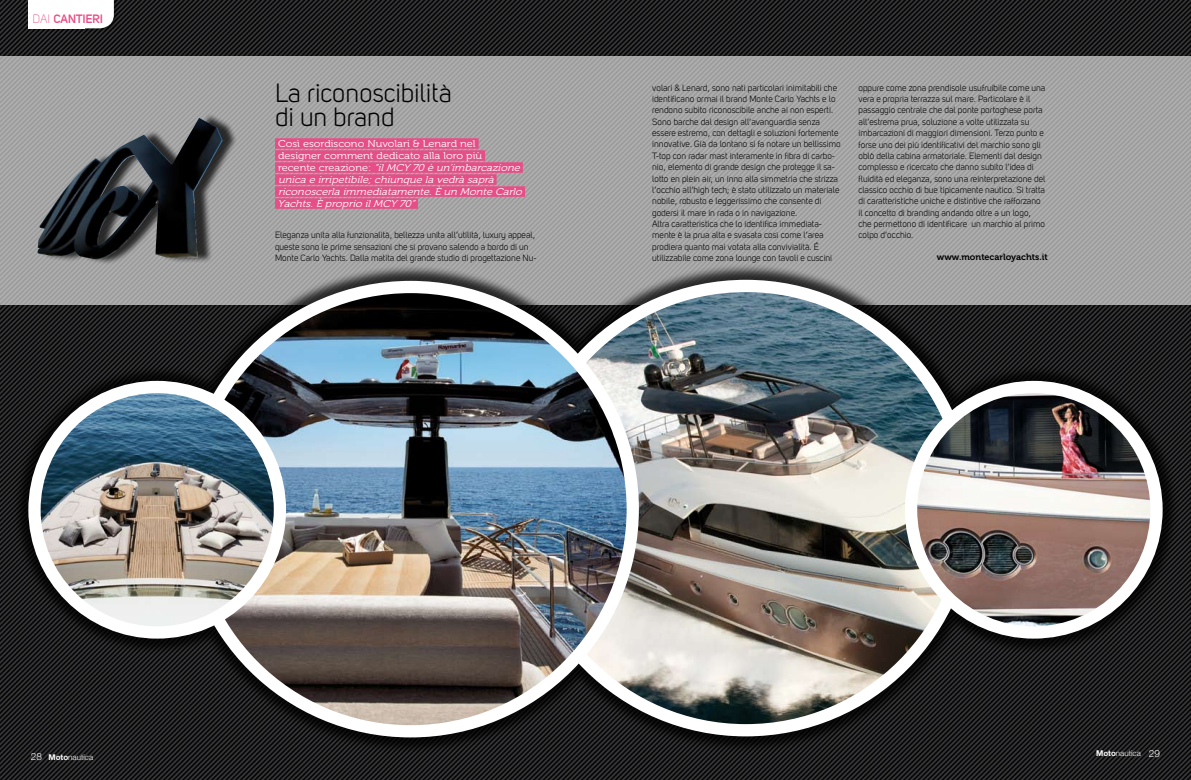
<style>
.page{position:relative;width:1191px;height:780px;background:#fff}
.page>*{position:absolute;margin:0;border:0;box-sizing:border-box;transform-origin:0 0}
.t1{font:26px/24px "Uni Sans Book";color:#000}
.t2{font:700 12px "Uni Sans Semi";letter-spacing:-.01em;color:#e74e88}
.t3{font:italic 9.9px/12px "Museo 300";color:#fff;scale:1.11 1}
.t4{font:9px/11.3px "Uni Sans Book";color:#000}
.t5{font:9px "Museo 700";color:#000}
.t6{font:300 8px "Helvetica Neue";color:#fff}
.s1{font-family:"Uni Sans Light";font-weight:400}
.s2{font-style:normal}
.s3{font-size:10px}
.s4{font-weight:700}
</style>
<div class="page">
<img style="left:0;top:0;width:1191px;height:780px">
<div style="left:0;top:56px;width:1191px;height:249px;background:#a5a5a6"></div>
<div style="left:27px;top:0;width:95px;height:37px;background:#000;opacity:.4"></div>
<div style="left:28px;top:0;width:57px;height:28px;background:#fff"></div>
<svg style="left:85px;top:0;width:29px;height:28px"></svg>
<div style="left:275px;top:138px;width:203px;height:11px;background:#e74e88"></div>
<div style="left:275px;top:150px;width:210px;height:11px;background:#e74e88"></div>
<div style="left:275px;top:162px;width:248px;height:11px;background:#e74e88"></div>
<div style="left:275px;top:174px;width:221px;height:11px;background:#e74e88"></div>
<div style="left:275px;top:186px;width:250px;height:11px;background:#e74e88"></div>
<div style="left:275px;top:198px;width:143px;height:11px;background:#e74e88"></div>
<div style="left:42px;top:112px;width:213px;height:187px;background:#000;opacity:.75"></div>
<img style="left:37px;top:118px;width:186px;height:142px">
<div style="left:11px;top:262px;width:1180px;height:518px;background:#000;opacity:.75"></div>
<img style="left:524px;top:286px;width:444px;height:444px;border-radius:222px">
<img style="left:188px;top:291px;width:445px;height:436px">
<img style="left:34px;top:387px;width:246px;height:240px">
<div style="left:28px;top:381px;width:258px;height:257px;border:12px solid #fff;border-radius:50%"></div>
<img style="left:916px;top:387px;width:235px;height:245px">
<div style="left:905px;top:381px;width:257px;height:257px;border:12px solid #fff;border-radius:50%"></div>
<h2 class="t2" style="left:33px;top:12px;width:72px"><span class="s1">DAI</span> CANTIERI</h2>
<h1 class="t1" style="left:275px;top:81px;width:178px">La riconoscibilità di un brand</h1>
<p class="t4" style="left:652px;top:82px;width:190px">volari &amp; Lenard, sono nati particolari inimitabili che identificano ormai il brand Monte Carlo Yachts e lo rendono subito riconoscibile anche ai non esperti.<br>Sono barche dal design all’avanguardia senza essere estremo, con dettagli e soluzioni fortemente innovative. Già da lontano si fa notare un bellissimo T-top con radar mast interamente in fibra di carbo&shy;nio, elemento di grande design che protegge il sa&shy;lotto en plein air, un inno alla simmetria che strizza l’occhio all’high tech; è stato utilizzato un materiale nobile, robusto e leggerissimo che consente di godersi il mare in rada o in navigazione.<br>Altra caratteristica che lo identifica immediata&shy;mente è la prua alta e svasata così come l’area prodiera quanto mai votata alla convivialità. É utilizzabile come zona lounge con tavoli e cuscini</p>
<p class="t4" style="left:858px;top:82px;width:188px">oppure come zona prendisole usufruibile come una vera e propria terrazza sul mare. Particolare è il passaggio centrale che dal ponte portoghese porta all’estrema prua, soluzione a volte utilizzata su imbarcazioni di maggiori dimensioni. Terzo punto e forse uno dei più identificativi del marchio sono gli oblò della cabina armatoriale. Elementi dal design complesso e ricercato che danno subito l’idea di fluidità ed eleganza, sono una reinterpretazione del classico occhio di bue tipicamente nautico. Si tratta di caratteristiche uniche e distintive che rafforzano il concetto di branding andando oltre a un logo, che permettono di identificare un marchio al primo colpo d’occhio.</p>
<p class="t3" style="left:278px;top:137px;width:224px"><span class="s2">Così esordiscono Nuvolari &amp; Lenard nel<br>designer comment dedicato alla loro più<br>r e c e n t e c r e a z i o n e :</span> “ilMCY70 è un’imbarcazione unica e irripetibile;chiunque la vedrà saprà riconoscerla immediatamente.È un Monte Carlo Yachts.È proprio ilMCY70”</p>
<p class="t4" style="left:275px;top:229px;width:263px">Eleganza unita alla funzionalità, bellezza unita all’utilità, luxury appeal, queste sono le prime sensazioni che si provano salendo a bordo di un<br>Monte Carlo Yachts. Dalla matita del grande studio di progettazione Nu-</p>
<p class="t5" style="left:937px;top:251px;width:112px">www.montecarloyachts.it</p>
<p class="t6" style="left:31px;top:752px;width:64px"><span class="s3">28</span> <span class="s4">Moto</span>nautica</p>
<p class="t6" style="left:1096px;top:748px;width:65px"><span class="s4">Moto</span>nautica <span class="s3">29</span></p>
</div>
